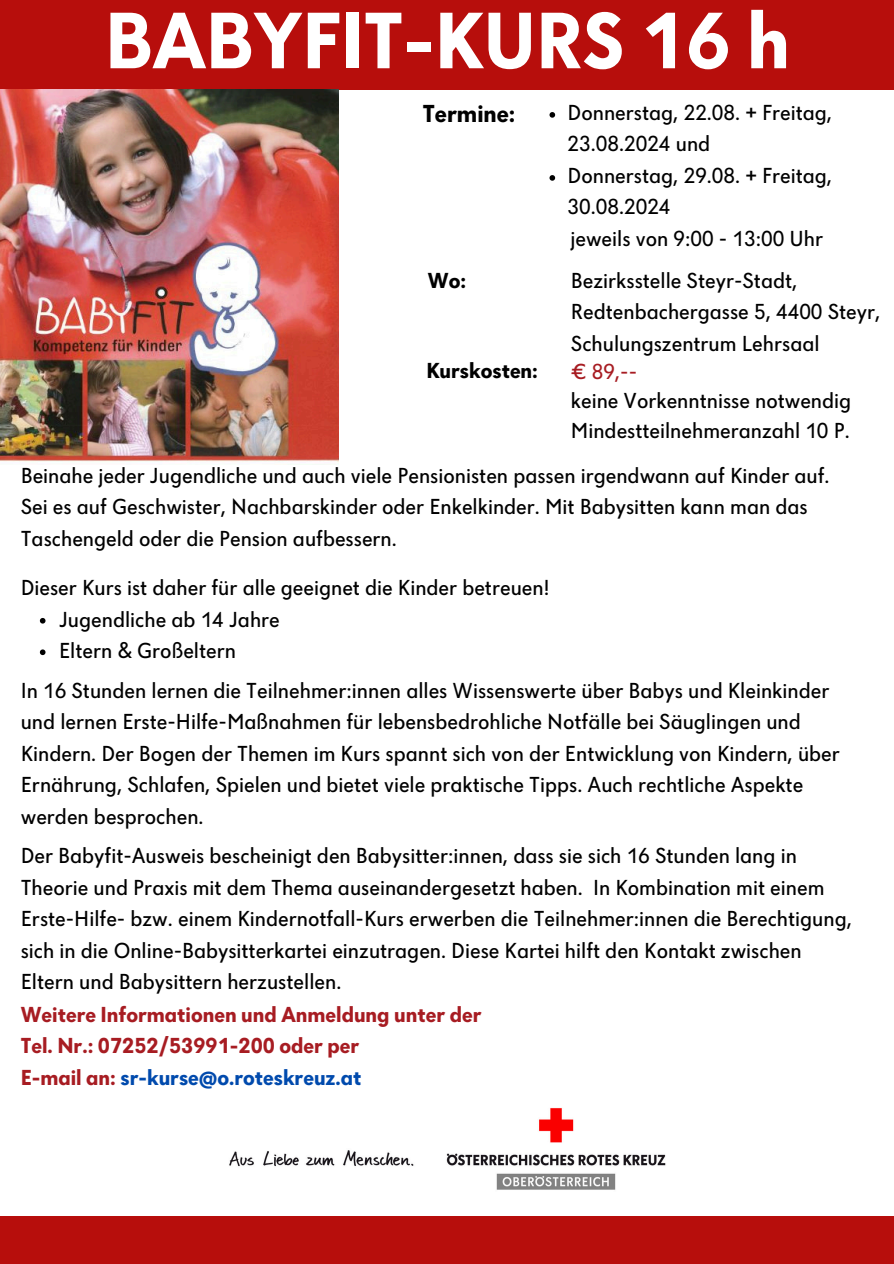
<style>
.page{position:relative;width:894px;height:1264px;background:#fff}
.page>*{position:absolute;margin:0;border:0;box-sizing:border-box;transform-origin:0 0}
.t1{font:700 82.8px "Dunant";color:#fff}
.t2{font:700 25.5px "Dunant";color:#000}
.t3{font:22.5px/31.5px "Dunant";color:#000}
.t4{font:700 22.5px/31.5px "Dunant";color:#a71c22}
.t5{font:700 22.5px "Dunant";color:#000}
.t6{font:22.5px "Dunant";color:#a71c22}
.s1{color:#004aad}
</style>
<div class="page">
<div style="left:0;top:1216px;width:893px;height:47px;background:#b70e0c"></div>
<div style="left:0;top:0;width:893px;height:89px;background:#b70e0c"></div>
<img style="left:229px;top:1108px;width:437px;height:82px">
<img style="left:1px;top:89px;width:337px;height:373px">
<svg style="left:40px;top:618px;width:5px;height:5px"></svg>
<svg style="left:40px;top:649px;width:5px;height:6px"></svg>
<svg style="left:549px;top:112px;width:6px;height:6px"></svg>
<svg style="left:549px;top:175px;width:6px;height:6px"></svg>
<p class="t1" style="left:105px;top:6px;width:686px">BABYFIT-KURS 16 h</p>
<h3 class="t2" style="left:423px;top:102px;width:94px">Termine:</h3>
<p class="t3" style="left:567px;top:99px;width:266px">Donnerstag, 22.08. + Freitag,<br>23.08.2024 und</p>
<p class="t3" style="left:567px;top:162px;width:266px">Donnerstag, 29.08. + Freitag,<br>30.08.2024</p>
<p class="t3" style="left:570px;top:225px;width:254px">jeweils von 9:00 - 13:00 Uhr</p>
<h3 class="t5" style="left:428px;top:271px;width:40px">Wo:</h3>
<p class="t3" style="left:570px;top:266px;width:228px">Bezirksstelle Steyr-Stadt,</p>
<p class="t3" style="left:570px;top:298px;width:311px">Redtenbachergasse 5, 4400 Steyr,</p>
<p class="t3" style="left:570px;top:329px;width:250px">Schulungszentrum Lehrsaal</p>
<p class="t5" style="left:426px;top:361px;width:113px">Kurskosten:</p>
<p class="t6" style="left:570px;top:362px;width:68px">€ 89,--</p>
<h3 class="t3" style="left:570px;top:387px;width:282px">keine Vorkenntnisse notwendig</h3>
<p class="t3" style="left:570px;top:417px;width:280px">Mindestteilnehmeranzahl 10 P.</p>
<h2 class="t3" style="left:21px;top:461px;width:810px">Beinahe jeder Jugendliche und auch viele Pensionisten passen irgendwann auf Kinder auf.<br>Sei es auf Geschwister, Nachbarskinder oder Enkelkinder. Mit Babysitten kann man das<br>Taschengeld oder die Pension aufbessern.</h2>
<p class="t3" style="left:21px;top:574px;width:530px">Dieser Kurs ist daher für alle geeignet die Kinder betreuen!</p>
<p class="t3" style="left:59px;top:605px;width:222px">Jugendliche ab 14 Jahre</p>
<p class="t3" style="left:59px;top:637px;width:178px">Eltern &amp; Großeltern</p>
<p class="t3" style="left:21px;top:676px;width:820px">In 16 Stunden lernen die Teilnehmer:innen alles Wissenswerte über Babys und Kleinkinder und lernen Erste-Hilfe-Maßnahmen für lebensbedrohliche Notfälle bei Säuglingen und Kindern. Der Bogen der Themen im Kurs spannt sich von der Entwicklung von Kindern, über Ernährung, Schlafen, Spielen und bietet viele praktische Tipps. Auch rechtliche Aspekte werden besprochen.</p>
<p class="t3" style="left:21px;top:841px;width:832px">Der Babyfit-Ausweis bescheinigt den Babysitter:innen, dass sie sich 16 Stunden lang in Theorie und Praxis mit dem Thema auseinandergesetzt haben. In Kombination mit einem Erste-Hilfe- bzw. einem Kindernotfall-Kurs erwerben die Teilnehmer:innen die Berechtigung, sich in die Online-Babysitterkartei einzutragen. Diese Kartei hilft den Kontakt zwischen Eltern und Babysittern herzustellen.</p>
<p class="t4" style="left:21px;top:1000px;width:462px">Weitere Informationen und Anmeldung unter der<br>Tel. Nr.: 07252/53991-200 oder per<br>E-mail an: <span class="s1">sr-kurse@o.roteskreuz.at</span></p>
</div>
